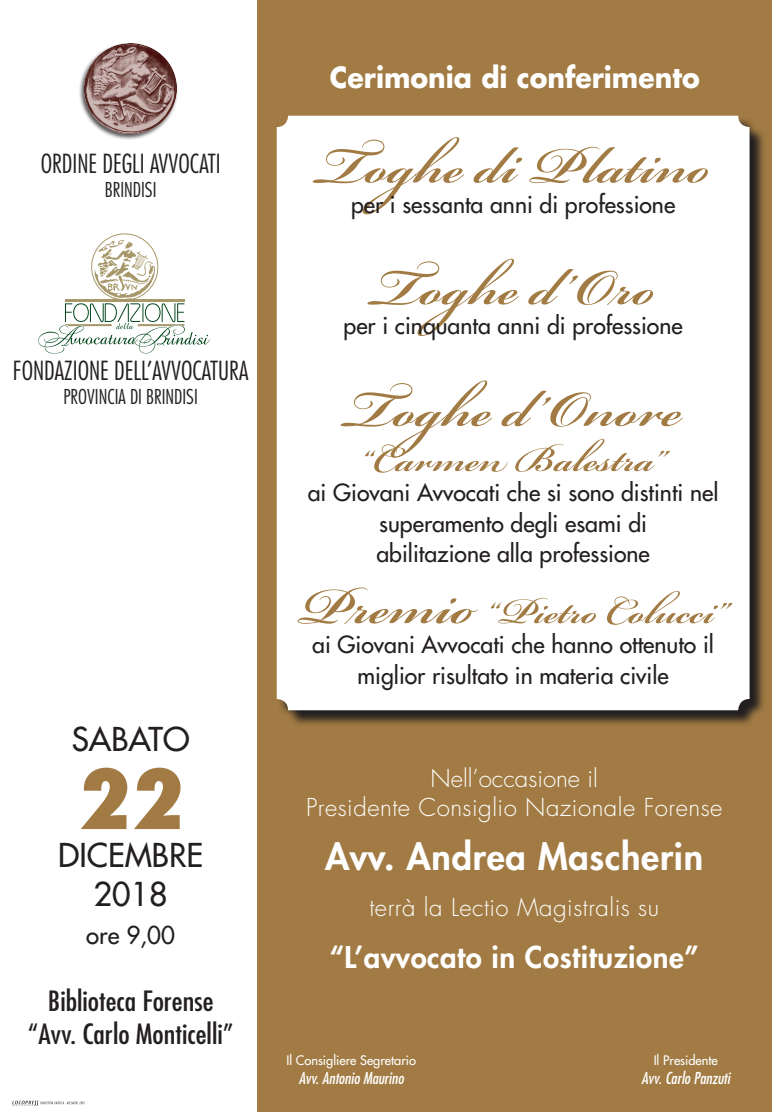
<style>
.page{position:relative;width:772px;height:1112px;background:#fff}
.page>*{position:absolute;margin:0;border:0;box-sizing:border-box;transform-origin:0 0}
.t1{font:800 condensed 80px "Futura Std";color:#a17b43;scale:1.1 1}
.t2{font:600 79.2px "Bickham Script Pro";color:#a17b43}
.t3{font:600 56px "Bickham Script Pro";color:#a17b43}
.t4{font:800 36px "Futura Std";letter-spacing:.02em;color:#fff}
.t5{font:500 32px/38.4px "Futura Std";color:#231f20;text-align:center}
.t6{font:800 29.2px "Futura Std";letter-spacing:.02em;color:#fff}
.t7{font:700 28.4px "Futura Std";color:#fff;scale:.94 1}
.t8{font:condensed 27.2px/32.6px "Futura Std";color:#231f20;text-align:center;scale:1.1 1}
.t9{font:300 condensed 25.6px "Futura Std";color:#231f20}
.t10{font:300 24px/28.8px "Futura Std";letter-spacing:.02em;color:#fff;text-align:center}
.t11{font:500 24px "Futura Std";color:#231f20}
.t12{font:500 23.04px/30.4px "Futura Std";color:#231f20;text-align:center}
.t13{font:300 condensed 19.96px "Futura Std";color:#231f20}
.t14{font:italic condensed 16px "Futura Std";color:#fff}
.t15{font:500 12.8px "Futura Std";color:#fff}
.s1{font-size:79.2px}
</style>
<div class="page">
<div style="left:257px;top:0;width:514px;height:1111px;background:#a17b43"></div>
<svg style="left:282px;top:120px;width:482px;height:605px;background:#574632"></svg>
<div style="left:276px;top:116px;width:473px;height:594px;background:#fff;border-radius:11px"></div>
<svg style="left:12px;top:1100px;width:73px;height:5px"></svg>
<svg style="left:38px;top:233px;width:172px;height:120px"></svg>
<div style="left:78px;top:43px;width:100px;height:97px;background:#231f20;opacity:.75"></div>
<img style="left:84px;top:43px;width:93px;height:90px">
<p class="t9" style="left:41px;top:149px;width:181px">ORDINE DEGLI AVVOCATI</p>
<p class="t13" style="left:105px;top:178px;width:53px">BRINDISI</p>
<p class="t9" style="left:13px;top:355px;width:237px">FONDAZIONE DELL’AVVOCATURA</p>
<p class="t13" style="left:63px;top:384px;width:136px">PROVINCIA DI BRINDISI</p>
<h3 class="t5" style="left:72px;top:720px;width:119px">SABATO</h3>
<h1 class="t1" style="left:77px;top:749px;width:98px">22</h1>
<h3 class="t5" style="left:58px;top:836px;width:146px">DICEMBRE<br>2018</h3>
<p class="t11" style="left:86px;top:920px;width:90px">ore 9,00</p>
<p class="t8" style="left:28px;top:984px;width:187px">Biblioteca Forense “Avv. Carlo Monticelli”</p>
<p class="t7" style="left:330px;top:59px;width:394px">Cerimonia di conferimento</p>
<h2 class="t2" style="left:316px;top:108px;width:395px">Toghe di Platino</h2>
<p class="t12" style="left:351px;top:189px;width:325px">per i sessanta anni di professione</p>
<h2 class="t2" style="left:371px;top:230px;width:285px">Toghe d’Oro</h2>
<p class="t12" style="left:343px;top:310px;width:340px">per i cinquanta anni di professione</p>
<h2 class="t2" style="left:344px;top:352px;width:341px">Toghe d’Onore</h2>
<h3 class="t3" style="left:360px;top:418px;width:307px">“Carmen Balestra”</h3>
<p class="t12" style="left:307px;top:477px;width:412px">ai Giovani Avvocati che si sono distinti nel superamento degli esami di<br>abilitazione alla professione</p>
<h3 class="t3" style="left:297px;top:570px;width:432px"><span class="s1">Premio</span> “Pietro Colucci”</h3>
<p class="t12" style="left:312px;top:629px;width:403px">ai Giovani Avvocati che hanno ottenuto il miglior risultato in materia civile</p>
<p class="t10" style="left:306px;top:764px;width:417px">Nell’occasione il<br>Presidente Consiglio Nazionale Forense</p>
<h3 class="t4" style="left:325px;top:834px;width:379px">Avv. Andrea Mascherin</h3>
<p class="t10" style="left:369px;top:893px;width:291px">terrà la Lectio Magistralis su</p>
<p class="t6" style="left:329px;top:938px;width:370px">“L’avvocato in Costituzione”</p>
<p class="t15" style="left:286px;top:1052px;width:131px">Il Consigliere Segretario</p>
<p class="t14" style="left:298px;top:1068px;width:106px">Avv. Antonio Maurino</p>
<p class="t15" style="left:653px;top:1052px;width:66px">Il Presidente</p>
<p class="t14" style="left:641px;top:1068px;width:90px">Avv. Carlo Panzuti</p>
</div>
